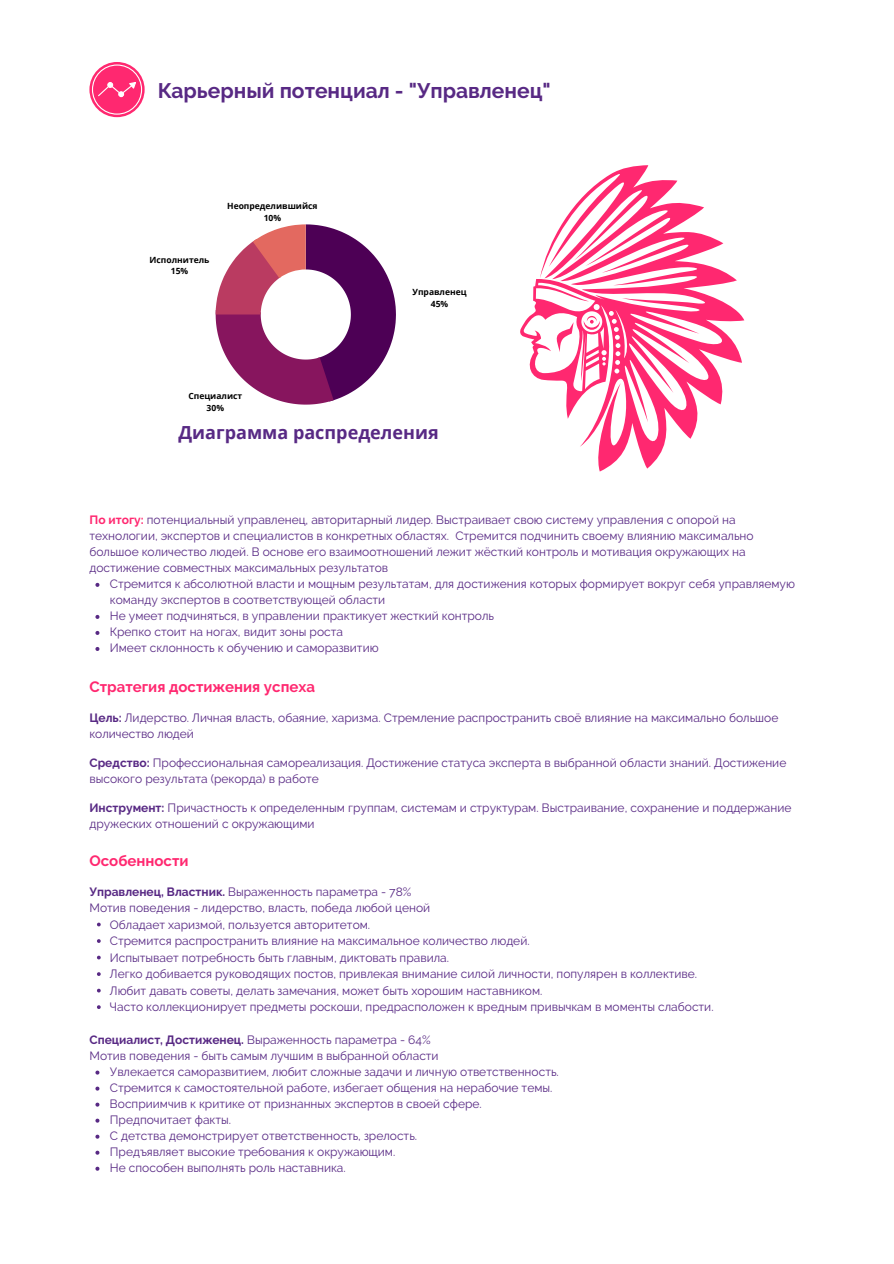
<style>
.page{position:relative;width:894px;height:1264px;background:#fff}
.page>*{position:absolute;margin:0;border:0;box-sizing:border-box;transform-origin:0 0}
.t1{font:700 21px "Raleway";color:#582984}
.t2{font:700 18px "Open Sans";color:#582984}
.t3{font:700 15px "Raleway";color:#ff2870}
.t4{font:12px/16px "Raleway";color:#582984}
.t5{font:700 8.55px "Open Sans";color:#000}
.s1{font-weight:700;color:#ff2870}
.s2{font-weight:700}
</style>
<div class="page">
<svg style="left:89px;top:62px;width:56px;height:55px;background:#ff3b7c"></svg>
<div style="left:92px;top:64px;width:50px;height:51px;border:1px solid #fff;border-radius:50%"></div>
<svg style="left:97px;top:81px;width:40px;height:16px"></svg>
<svg style="left:215px;top:224px;width:181px;height:180px"></svg>
<svg style="left:520px;top:165px;width:224px;height:306px"></svg>
<svg style="left:95px;top:583px;width:4px;height:4px"></svg>
<svg style="left:95px;top:615px;width:4px;height:4px"></svg>
<svg style="left:95px;top:631px;width:4px;height:4px"></svg>
<svg style="left:95px;top:647px;width:4px;height:4px"></svg>
<svg style="left:97px;top:922px;width:4px;height:4px"></svg>
<svg style="left:97px;top:939px;width:4px;height:3px"></svg>
<svg style="left:97px;top:955px;width:4px;height:4px"></svg>
<svg style="left:97px;top:972px;width:4px;height:3px"></svg>
<svg style="left:97px;top:988px;width:4px;height:4px"></svg>
<svg style="left:97px;top:1005px;width:4px;height:4px"></svg>
<svg style="left:95px;top:1070px;width:4px;height:4px"></svg>
<svg style="left:95px;top:1086px;width:4px;height:4px"></svg>
<svg style="left:95px;top:1102px;width:4px;height:4px"></svg>
<svg style="left:95px;top:1118px;width:4px;height:4px"></svg>
<svg style="left:95px;top:1134px;width:4px;height:4px"></svg>
<svg style="left:95px;top:1150px;width:4px;height:4px"></svg>
<svg style="left:95px;top:1166px;width:4px;height:4px"></svg>
<p class="t1" style="left:158px;top:78px;width:394px">Карьерный потенциал - "Управленец"</p>
<p class="t5" style="left:149px;top:253px;width:61px">Исполнитель</p>
<p class="t5" style="left:171px;top:265px;width:19px">15%</p>
<p class="t5" style="left:227px;top:200px;width:92px">Неопределившийся</p>
<p class="t5" style="left:263px;top:212px;width:19px">10%</p>
<p class="t5" style="left:188px;top:390px;width:55px">Специалист</p>
<p class="t5" style="left:206px;top:402px;width:19px">30%</p>
<p class="t5" style="left:412px;top:286px;width:56px">Управленец</p>
<p class="t5" style="left:431px;top:297px;width:19px">45%</p>
<p class="t2" style="left:178px;top:419px;width:262px">Диаграмма распределения</p>
<p class="t4" style="left:89px;top:511px;width:665px"><span class="s1">По итогу:</span> потенциальный управленец, авторитарный лидер. Выстраивает свою систему управления с опорой на технологии, экспертов и специалистов в конкретных областях. Стремится подчинить своему влиянию максимально большое количество людей. В основе его взаимоотношений лежит жёсткий контроль и мотивация окружающих на достижение совместных максимальных результатов</p>
<p class="t4" style="left:110px;top:575px;width:686px">Стремится к абсолютной власти и мощным результатам, для достижения которых формирует вокруг себя управляемую команду экспертов в соответствующей области</p>
<p class="t4" style="left:110px;top:607px;width:385px">Не умеет подчиняться, в управлении практикует жесткий контроль</p>
<p class="t4" style="left:110px;top:623px;width:234px">Крепко стоит на ногах, видит зоны роста</p>
<p class="t4" style="left:110px;top:639px;width:270px">Имеет склонность к обучению и саморазвитию</p>
<p class="t3" style="left:89px;top:678px;width:227px">Стратегия достижения успеха</p>
<p class="t4" style="left:89px;top:709px;width:690px;line-height:16.5px"><span class="s2">Цель:</span> Лидерство. Личная власть, обаяние, харизма. Стремление распространить своё влияние на максимально большое количество людей</p>
<p class="t4" style="left:89px;top:754px;width:698px;line-height:16.5px"><span class="s2">Средство:</span> Профессиональная самореализация. Достижение статуса эксперта в выбранной области знаний. Достижение высокого результата (рекорда) в работе</p>
<p class="t4" style="left:89px;top:799px;width:703px;line-height:16.5px"><span class="s2">Инструмент:</span> Причастность к определенным группам, системам и структурам. Выстраивание, сохранение и поддержание дружеских отношений с окружающими</p>
<p class="t3" style="left:89px;top:852px;width:101px">Особенности</p>
<p class="t4" style="left:89px;top:883px;width:323px"><span class="s2">Управленец, Властник.</span> Выраженность параметра - 78%</p>
<p class="t4" style="left:89px;top:899px;width:342px">Мотив поведения - лидерство, власть, победа любой ценой</p>
<p class="t4" style="left:110px;top:916px;width:262px">Обладает харизмой, пользуется авторитетом.</p>
<p class="t4" style="left:110px;top:932px;width:421px">Стремится распространить влияние на максимальное количество людей.</p>
<p class="t4" style="left:110px;top:949px;width:340px">Испытывает потребность быть главным, диктовать правила.</p>
<p class="t4" style="left:110px;top:965px;width:588px">Легко добивается руководящих постов, привлекая внимание силой личности, популярен в коллективе.</p>
<p class="t4" style="left:110px;top:982px;width:434px">Любит давать советы, делать замечания, может быть хорошим наставником.</p>
<p class="t4" style="left:110px;top:999px;width:605px">Часто коллекционирует предметы роскоши, предрасположен к вредным привычкам в моменты слабости.</p>
<p class="t4" style="left:89px;top:1031px;width:342px"><span class="s2">Специалист, Достиженец.</span> Выраженность параметра - 64%</p>
<p class="t4" style="left:89px;top:1047px;width:350px">Мотив поведения - быть самым лучшим в выбранной области</p>
<p class="t4" style="left:110px;top:1063px;width:450px">Увлекается саморазвитием, любит сложные задачи и личную ответственность.</p>
<p class="t4" style="left:110px;top:1079px;width:444px">Стремится к самостоятельной работе, избегает общения на нерабочие темы.</p>
<p class="t4" style="left:110px;top:1095px;width:373px">Восприимчив к критике от признанных экспертов в своей сфере.</p>
<p class="t4" style="left:110px;top:1111px;width:123px">Предпочитает факты.</p>
<p class="t4" style="left:110px;top:1127px;width:309px">С детства демонстрирует ответственность, зрелость.</p>
<p class="t4" style="left:110px;top:1143px;width:287px">Предъявляет высокие требования к окружающим.</p>
<p class="t4" style="left:110px;top:1159px;width:237px">Не способен выполнять роль наставника.</p>
</div>
